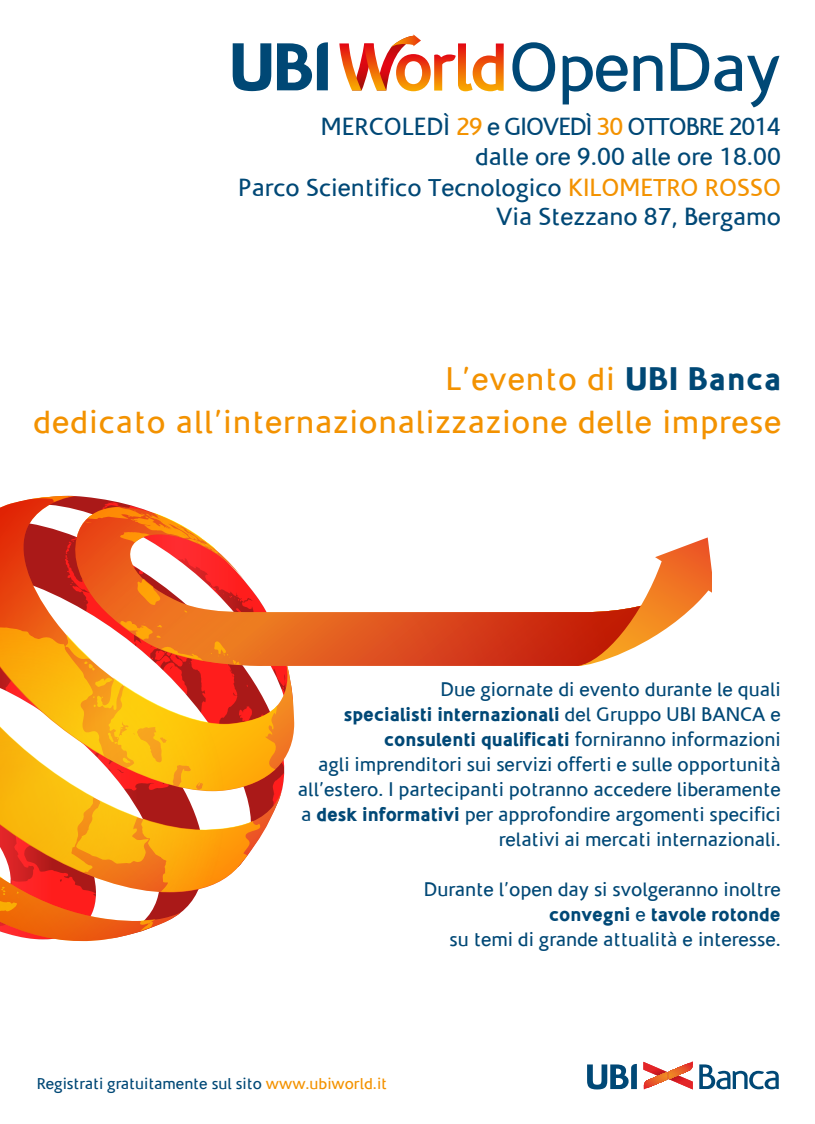
<style>
.page{position:relative;width:815px;height:1124px;background:#fff}
.page>*{position:absolute;margin:0;border:0;box-sizing:border-box;transform-origin:0 0}
.t1{font:70px "BPU";letter-spacing:-.025em;color:#004876}
.t2{font:33.12px/42.4px "BPU";letter-spacing:.03em;color:#f39200;text-align:right}
.t3{font:25.25px/30.2px "BPU";color:#004876;text-align:right}
.t4{font:20px/25px "BPU";color:#004876;text-align:right}
.t5{font:16.25px "BPU";color:#004876}
.s1{color:#f39200}
.s2{font-weight:700;color:#004875}
.s3{font-weight:700}
</style>
<div class="page">
<svg style="left:587px;top:1063px;width:50px;height:26px"></svg>
<svg style="left:699px;top:1064px;width:80px;height:25px"></svg>
<svg style="left:643px;top:1061px;width:50px;height:28px"></svg>
<svg style="left:233px;top:42px;width:95px;height:49px"></svg>
<svg style="left:339px;top:34px;width:165px;height:57px"></svg>
<svg style="left:0;top:497px;width:294px;height:287px"></svg>
<svg style="left:71px;top:507px;width:507px;height:159px"></svg>
<svg style="left:0;top:892px;width:181px;height:48px"></svg>
<svg style="left:0;top:530px;width:283px;height:362px"></svg>
<svg style="left:32px;top:496px;width:54px;height:20px"></svg>
<svg style="left:578px;top:537px;width:133px;height:129px"></svg>
<h1 class="t1" style="left:509px;top:29px;width:273px">OpenDay</h1>
<p class="t3" style="left:238px;top:111px;width:544px">MERCOLEDÌ <span class="s1">29</span> e GIOVEDÌ <span class="s1">30</span> OTTOBRE 2014<br>dalle ore 9.00 alle ore 18.00<br>Parco Scientifico Tecnologico <span class="s1">KILOMETRO ROSSO </span>Via Stezzano 87, Bergamo</p>
<h2 class="t2" style="left:33px;top:358px;width:750px">L’evento di <span class="s2">UBI Banca<br></span>dedicato all’internazionalizzazione delle imprese</h2>
<p class="t4" style="left:298px;top:676px;width:484px">Due giornate di evento durante le quali<br><span class="s3">specialisti internazionali</span> del Gruppo UBI BANCA e <span class="s3">consulenti qualificati</span> forniranno informazioni<br>agli imprenditori sui servizi offerti e sulle opportunità all’estero. I partecipanti potranno accedere liberamente a <span class="s3">desk informativi</span> per approfondire argomenti specifici relativi ai mercati internazionali.</p>
<p class="t4" style="left:424px;top:876px;width:358px">Durante l’open day si svolgeranno inoltre <span class="s3">convegni</span> e <span class="s3">tavole rotonde<br></span>su temi di grande attualità e interesse.</p>
<p class="t5" style="left:37px;top:1074px;width:352px">Registrati gratuitamente sul sito <span class="s1">www.ubiworld.it</span></p>
</div>
